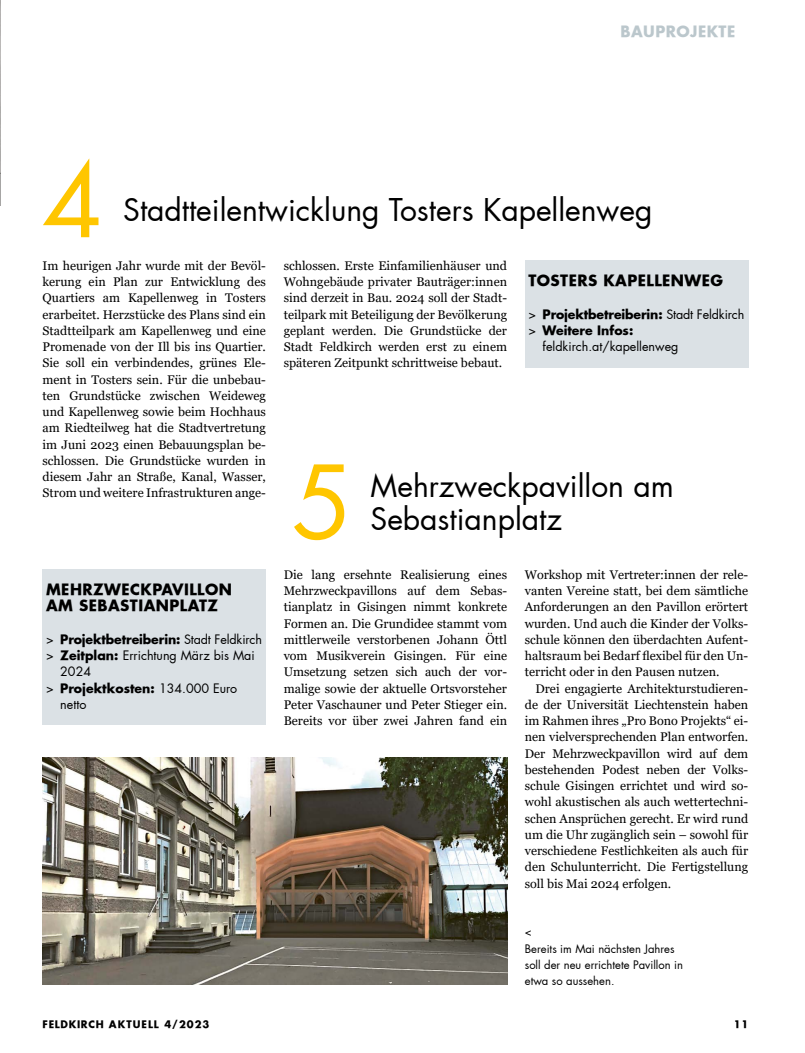
<style>
.page{position:relative;width:805px;height:1053px;background:#fff}
.page>*{position:absolute;margin:0;border:0;box-sizing:border-box;transform-origin:0 0}
.t1{font:98.75px "Futura";color:#ffc600}
.t2{font:30px/32.5px "Futura";color:#000}
.t3{font:700 15px/16.2px "Futura";letter-spacing:.03em;color:#000}
.t4{font:700 15px "Futura";letter-spacing:.03em;color:#bbc7cc}
.t5{font:12.5px/16.2px "Georgia";color:#000;text-align:justify}
.t6{font:700 12.5px "Futura";letter-spacing:-.01em;color:#000}
.t7{font:12.5px "Futura";color:#000}
.t8{font:11.25px/16.2px "Futura";color:#000}
.t9{font:700 10px "Futura";letter-spacing:.085em;color:#000}
.s1{font-weight:400}
.s2{font-weight:700}
</style>
<div class="page">
<img style="left:0;top:0;width:1px;height:205px">
<div style="left:524px;top:260px;width:224px;height:107px;background:#dbe1e5"></div>
<div style="left:43px;top:569px;width:223px;height:156px;background:#dbe1e5"></div>
<img style="left:43px;top:757px;width:464px;height:227px">
<p class="t4" style="left:620px;top:21px;width:116px">BAUPROJEKTE</p>
<h1 class="t1" style="left:42px;top:138px;width:62px">4</h1>
<h2 class="t2" style="left:123px;top:194px;width:530px">Stadtteilentwicklung Tosters Kapellenweg</h2>
<p class="t5" style="left:43px;top:257px;width:225px">Im heurigen Jahr wurde mit der Bevöl&shy;kerung ein Plan zur Entwicklung des Quartiers am Kapellenweg in Tosters erarbeitet. Herzstücke des Plans sind ein Stadtteilpark am Kapellenweg und eine Promenade von der Ill bis ins Quartier.<br>Sie soll ein verbindendes, grünes Ele&shy;ment in Tosters sein. Für die unbebau&shy;ten Grundstücke zwischen Weideweg und Kapellenweg sowie beim Hochhaus am Riedteilweg hat die Stadtvertretung im Juni 2023 einen Bebauungsplan be&shy;schlossen. Die Grundstücke wurden in diesem Jahr an Straße, Kanal, Wasser, Strom und weitere Infrastrukturen ange-</p>
<p class="t3" style="left:46px;top:581px;width:187px">MEHRZWECKPAVILLON<br>AM SEBASTIANPLATZ</p>
<p class="t6" style="left:46px;top:630px;width:217px"><span class="s1">&gt;</span> Projektbetreiberin: <span class="s1">Stadt Feldkirch</span></p>
<p class="t7" style="left:46px;top:647px;width:210px">&gt; <span class="s2">Zeitplan:</span> Errichtung März bis Mai</p>
<p class="t7" style="left:60px;top:663px;width:32px">2024</p>
<p class="t6" style="left:46px;top:679px;width:193px"><span class="s1">&gt;</span> Projektkosten: <span class="s1">134.000 Euro</span></p>
<p class="t7" style="left:60px;top:696px;width:28px">netto</p>
<p class="t5" style="left:283px;top:257px;width:225px">schlossen. Erste Einfamilienhäuser und Wohngebäude privater Bauträger:innen sind derzeit in Bau. 2024 soll der Stadt&shy;teilpark mit Beteiligung der Bevölkerung geplant werden. Die Grundstücke der Stadt Feldkirch werden erst zu einem späteren Zeitpunkt schrittweise bebaut.</p>
<p class="t3" style="left:528px;top:272px;width:196px">TOSTERS KAPELLENWEG</p>
<p class="t6" style="left:528px;top:305px;width:217px"><span class="s1">&gt;</span> Projektbetreiberin: <span class="s1">Stadt Feldkirch</span></p>
<p class="t6" style="left:528px;top:322px;width:106px"><span class="s1">&gt;</span> Weitere Infos:</p>
<p class="t7" style="left:542px;top:338px;width:137px">feldkirch.at/kapellenweg</p>
<h1 class="t1" style="left:292px;top:439px;width:62px">5</h1>
<p class="t5" style="left:283px;top:566px;width:225px">Die lang ersehnte Realisierung eines Mehrzweckpavillons auf dem Sebas&shy;tianplatz in Gisingen nimmt konkrete Formen an. Die Grundidee stammt vom mittlerweile verstorbenen Johann Öttl vom Musikverein Gisingen. Für eine Umsetzung setzen sich auch der vor&shy;malige sowie der aktuelle Ortsvorsteher Peter Vaschauner und Peter Stieger ein.<br>Bereits vor über zwei Jahren fand ein</p>
<p class="t5" style="left:524px;top:566px;width:225px">Workshop mit Vertreter:innen der rele&shy;vanten Vereine statt, bei dem sämtliche Anforderungen an den Pavillon erörtert wurden. Und auch die Kinder der Volks&shy;schule können den überdachten Aufent&shy;haltsraum bei Bedarf flexibel für den Un&shy;terricht oder in den Pausen nutzen.</p>
<h2 class="t2" style="left:370px;top:470px;width:304px">Mehrzweckpavillon am<br>Sebastianplatz</h2>
<p class="t5" style="left:524px;top:680px;width:225px;text-indent:11px">Drei engagierte Architekturstudieren&shy;de der Universität Liechtenstein haben im Rahmen ihres „Pro Bono Projekts“ ei&shy;nen vielversprechenden Plan entworfen.<br>Der Mehrzweckpavillon wird auf dem bestehenden Podest neben der Volks&shy;schule Gisingen errichtet und wird so&shy;wohl akustischen als auch wettertechni&shy;schen Ansprüchen gerecht. Er wird rund um die Uhr zugänglich sein – sowohl für verschiedene Festlichkeiten als auch für den Schulunterricht. Die Fertigstellung soll bis Mai 2024 erfolgen.</p>
<p class="t8" style="left:524px;top:924px;width:160px">&lt;<br>Bereits im Mai nächsten Jahres soll der neu errichtete Pavillon in etwa so aussehen.</p>
<p class="t9" style="left:43px;top:1017px;width:168px">FELDKIRCH AKTUELL 4/2023</p>
<p class="t9" style="left:733px;top:1017px;width:16px">11</p>
</div>
